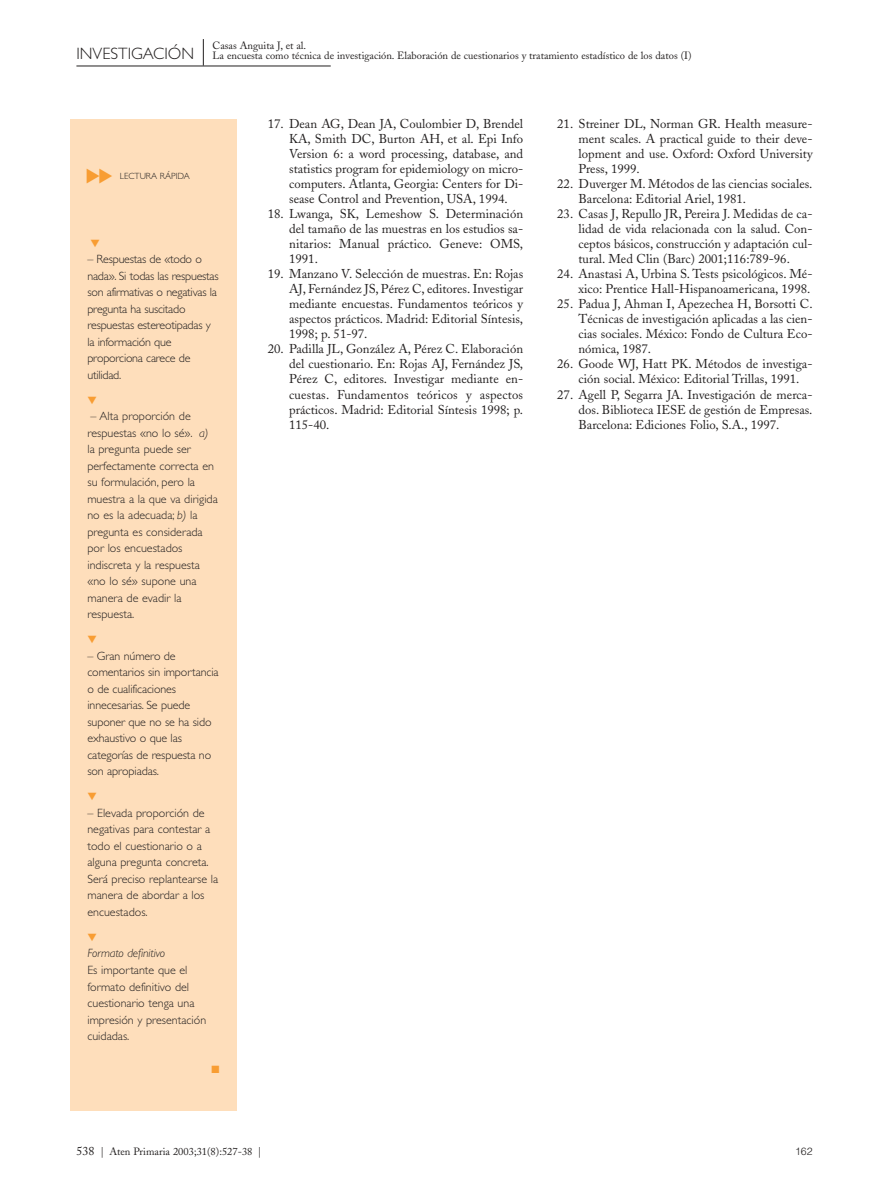
<style>
.page{position:relative;width:895px;height:1195px;background:#fff}
.page>*{position:absolute;margin:0;border:0;box-sizing:border-box;transform-origin:0 0}
.t1{font:12.75px/15px "Adobe Caslon";color:#221f1f;text-align:justify}
.t2{font:300 12px/16.5px "Gill Sans";color:#221f1f}
.t3{font:300 12px/16.5px "Gill Sans";letter-spacing:-.02em;color:#221f1f}
.t4{font:italic 300 12px "Gill Sans";letter-spacing:-.01em;color:#221f1f}
.t5{font:10.5px/10.5px "Adobe Caslon";color:#221f1f}
.t6{font:300 10.5px "Helvetica";color:#221f1f}
.t7{font:10.5px "Zapf Dingbats";color:#f89d33}
.t8{font:300 9px "Gill Sans";color:#221f1f}
.s1{font-family:"Gill Sans";font-weight:300;font-size:16.5px}
.s2{font-style:italic}
.s3{font-size:12px}
</style>
<div class="page">
<svg style="left:70px;top:39px;width:261px;height:1072px"></svg>
<svg style="left:91px;top:239px;width:9px;height:8px"></svg>
<svg style="left:88px;top:396px;width:8px;height:8px"></svg>
<svg style="left:88px;top:636px;width:8px;height:7px"></svg>
<svg style="left:88px;top:793px;width:8px;height:7px"></svg>
<svg style="left:88px;top:933px;width:8px;height:8px"></svg>
<svg style="left:87px;top:169px;width:25px;height:15px"></svg>
<p class="t5" style="left:76px;top:40px;width:616px;text-indent:136px">Casas Anguita J, et al.<br><span class="s1">INVESTIGACIÓN</span> La encuesta como técnica de investigación. Elaboración de cuestionarios y tratamiento estadístico de los datos (I)</p>
<p class="t8" style="left:120px;top:170px;width:71px">LECTURA RÁPIDA</p>
<p class="t3" style="left:87px;top:251px;width:133px">– Respuestas de «todo o nada». Si todas las respuestas son afirmativas o negativas la pregunta ha suscitado respuestas estereotipadas y la información que proporciona carece de utilidad.</p>
<p class="t2" style="left:87px;top:408px;width:132px">– Alta proporción de respuestas «no lo sé». <span class="s2">a) </span>la pregunta puede ser perfectamente correcta en su formulación, pero la muestra a la que va dirigida no es la adecuada; <span class="s2">b)</span> la pregunta es considerada por los encuestados indiscreta y la respuesta «no lo sé» supone una manera de evadir la respuesta.</p>
<p class="t2" style="left:87px;top:647px;width:133px">– Gran número de comentarios sin importancia o de cualificaciones innecesarias. Se puede suponer que no se ha sido exhaustivo o que las categorías de respuesta no son apropiadas.</p>
<p class="t2" style="left:87px;top:804px;width:132px">– Elevada proporción de negativas para contestar a todo el cuestionario o a alguna pregunta concreta.<br>Será preciso replantearse la manera de abordar a los encuestados.</p>
<p class="t4" style="left:87px;top:949px;width:79px">Formato definitivo</p>
<p class="t2" style="left:87px;top:961px;width:120px">Es importante que el formato definitivo del cuestionario tenga una impresión y presentación cuidadas.</p>
<p class="t7" style="left:211px;top:1063px;width:9px">■</p>
<p class="t1" style="left:289px;top:117px;width:235px;text-indent:-21px">17. Dean AG, Dean JA, Coulombier D, Brendel KA, Smith DC, Burton AH, et al. Epi Info Version 6: a word processing, database, and statistics program for epidemiology on micro&shy;computers. Atlanta, Georgia: Centers for Di&shy;sease Control and Prevention, USA, 1994.</p>
<p class="t1" style="left:289px;top:207px;width:235px;text-indent:-21px">18. Lwanga, SK, Lemeshow S. Determinación del tamaño de las muestras en los estudios sa&shy;nitarios: Manual práctico. Geneve: OMS, 1991.</p>
<p class="t1" style="left:289px;top:267px;width:235px;text-indent:-21px">19. Manzano V. Selección de muestras. En: Rojas AJ, Fernández JS, Pérez C, editores. Investigar mediante encuestas. Fundamentos teóricos y aspectos prácticos. Madrid: Editorial Síntesis, 1998; p. 51-97.</p>
<p class="t1" style="left:289px;top:342px;width:235px;text-indent:-21px">20. Padilla JL, González A, Pérez C. Elaboración del cuestionario. En: Rojas AJ, Fernández JS, Pérez C, editores. Investigar mediante en&shy;cuestas. Fundamentos teóricos y aspectos prácticos. Madrid: Editorial Síntesis 1998; p.<br>115-40.</p>
<p class="t1" style="left:578px;top:117px;width:235px;text-indent:-21px">21. Streiner DL, Norman GR. Health measure&shy;ment scales. A practical guide to their deve&shy;lopment and use. Oxford: Oxford University Press, 1999.</p>
<p class="t1" style="left:578px;top:177px;width:235px;text-indent:-21px">22. Duverger M. Métodos de las ciencias sociales.<br>Barcelona: Editorial Ariel, 1981.</p>
<p class="t1" style="left:578px;top:207px;width:235px;text-indent:-21px">23. Casas J, Repullo JR, Pereira J. Medidas de ca&shy;lidad de vida relacionada con la salud. Con&shy;ceptos básicos, construcción y adaptación cul&shy;tural. Med Clin (Barc) 2001;116:789-96.</p>
<p class="t1" style="left:557px;top:267px;width:257px;text-align:right">24. Anastasi A, Urbina S. Tests psicológicos. Mé&shy;xico: Prentice Hall-Hispanoamericana, 1998.</p>
<p class="t1" style="left:578px;top:297px;width:235px;text-indent:-21px">25. Padua J, Ahman I, Apezechea H, Borsotti C.<br>Técnicas de investigación aplicadas a las cien&shy;cias sociales. México: Fondo de Cultura Eco&shy;nómica, 1987.</p>
<p class="t1" style="left:578px;top:357px;width:235px;text-indent:-21px">26. Goode WJ, Hatt PK. Métodos de investiga&shy;ción social. México: Editorial Trillas, 1991.</p>
<p class="t1" style="left:578px;top:387px;width:235px;text-indent:-21px">27. Agell P, Segarra JA. Investigación de merca&shy;dos. Biblioteca IESE de gestión de Empresas.<br>Barcelona: Ediciones Folio, S.A., 1997.</p>
<p class="t5" style="left:76px;top:1145px;width:186px"><span class="s3">538</span> | Aten Primaria 2003;31(8):527-38 |</p>
<p class="t6" style="left:794px;top:1144px;width:19px">162</p>
</div>
